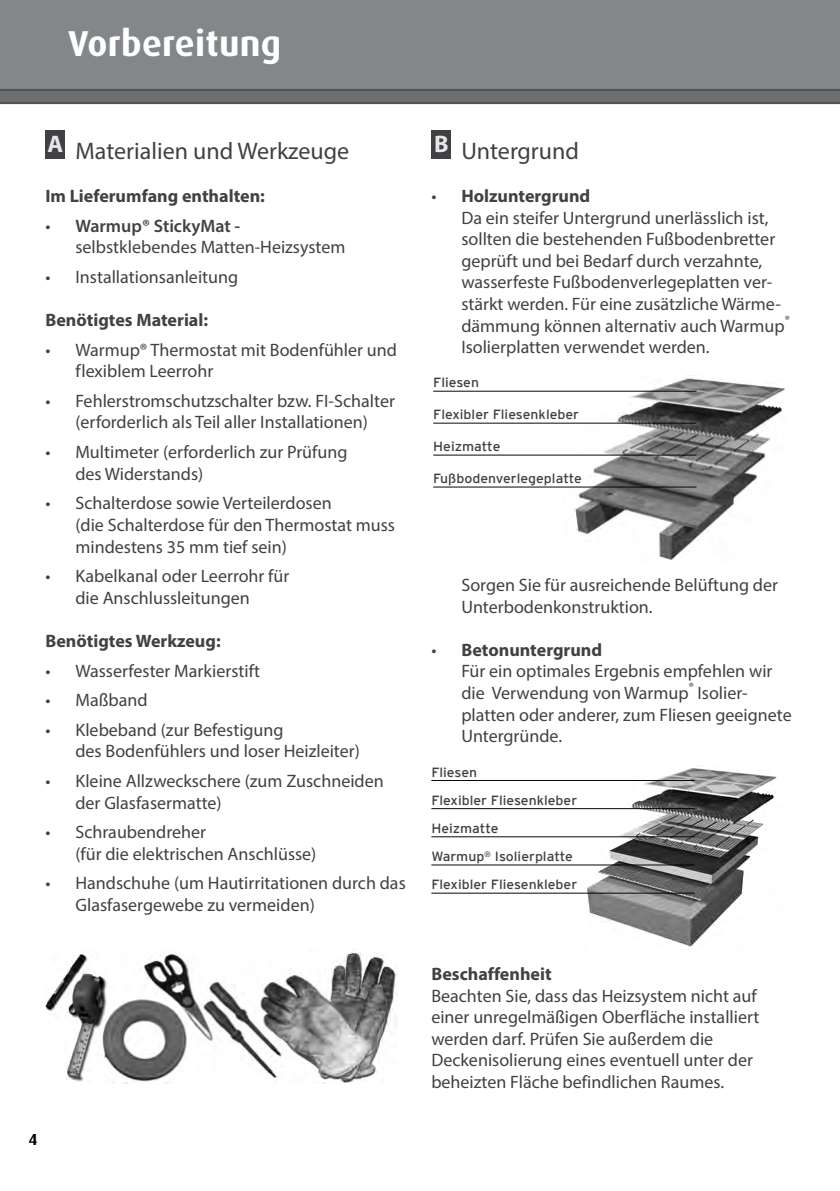
<style>
.page{position:relative;width:840px;height:1191px;background:#fff}
.page>*{position:absolute;margin:0;border:0;box-sizing:border-box;transform-origin:0 0}
.t1{font:700 36px "Dax";letter-spacing:.01em;color:#fff}
.t2{font:24px "Myriad Pro";color:#414042}
.t3{font:18px/21.6px "Myriad Pro";color:#414042}
.t4{font:700 18px "Myriad Pro";color:#414042}
.t5{font:700 16px "Dax";color:#000}
.t6{font:13.4px/28.2px "Interstate";color:#414042;scale:1.05 1}
.s1{font-weight:600}
.s2{font-weight:700}
</style>
<div class="page">
<div style="left:45px;top:130px;width:20px;height:29px;background:#414042"></div>
<div style="left:431px;top:130px;width:20px;height:29px;background:#414042"></div>
<svg style="left:0;top:91px;width:839px;height:13px;background:#69696c"></svg>
<div style="left:0;top:0;width:839px;height:91px;background:#848789"></div>
<img style="left:45px;top:949px;width:352px;height:134px">
<img style="left:562px;top:378px;width:222px;height:182px">
<hr style="left:433px;top:391px;width:263px;height:1px;background:#000">
<hr style="left:433px;top:422px;width:263px;height:1px;background:#000">
<hr style="left:433px;top:454px;width:263px;height:1px;background:#000">
<hr style="left:433px;top:486px;width:263px;height:1px;background:#000">
<img style="left:577px;top:765px;width:201px;height:182px">
<hr style="left:431px;top:780px;width:263px;height:1px;background:#000">
<hr style="left:431px;top:808px;width:263px;height:1px;background:#000">
<hr style="left:431px;top:836px;width:263px;height:1px;background:#000">
<hr style="left:431px;top:864px;width:263px;height:1px;background:#000">
<hr style="left:431px;top:892px;width:263px;height:1px;background:#000">
<h1 class="t1" style="left:68px;top:23px;width:215px">Vorbereitung</h1>
<h2 class="t2" style="left:47px;top:136px;width:303px"><sup>A</sup> Materialien und Werkzeuge</h2>
<p class="t4" style="left:45px;top:184px;width:221px">Im Lieferumfang enthalten:</p>
<p class="t3" style="left:75px;top:214px;width:271px;text-indent:-30px">• <span class="s1">Warmup® StickyMat - </span>selbstklebendes Matten-Heizsystem</p>
<p class="t3" style="left:45px;top:266px;width:194px">• Installationsanleitung</p>
<p class="t4" style="left:45px;top:308px;width:164px">Benötigtes Material:</p>
<p class="t3" style="left:75px;top:338px;width:323px;text-indent:-30px">• Warmup® Thermostat mit Bodenfühler und flexiblem Leerrohr</p>
<p class="t3" style="left:45px;top:390px;width:351px;text-align:center">• Fehlerstromschutzschalter bzw. FI-Schalter (erforderlich als Teil aller Installationen)</p>
<p class="t3" style="left:75px;top:441px;width:273px;text-indent:-30px">• Multimeter (erforderlich zur Prüfung des Widerstands)</p>
<p class="t3" style="left:75px;top:492px;width:321px;text-indent:-30px">• Schalterdose sowie Verteilerdosen<br>(die Schalterdose für den Thermostat muss mindestens 35 mm tief sein)</p>
<p class="t3" style="left:45px;top:565px;width:245px;text-align:center">• Kabelkanal oder Leerrohr für die Anschlussleitungen</p>
<p class="t4" style="left:45px;top:629px;width:177px">Benötigtes Werkzeug:</p>
<p class="t3" style="left:45px;top:659px;width:216px">• Wasserfester Markierstift</p>
<p class="t3" style="left:45px;top:689px;width:104px">• Maßband</p>
<p class="t3" style="left:75px;top:718px;width:286px;text-indent:-30px">• Klebeband (zur Befestigung<br>des Bodenfühlers und loser Heizleiter)</p>
<p class="t3" style="left:75px;top:770px;width:310px;text-indent:-30px">• Kleine Allzweckschere (zum Zuschneiden der Glasfasermatte)</p>
<p class="t3" style="left:75px;top:821px;width:242px;text-indent:-30px">• Schraubendreher<br>(für die elektrischen Anschlüsse)</p>
<p class="t3" style="left:75px;top:872px;width:331px;text-indent:-30px">• Handschuhe (um Hautirritationen durch das<br>Glasfasergewebe zu vermeiden)</p>
<p class="t5" style="left:28px;top:1130px;width:11px">4</p>
<h2 class="t2" style="left:434px;top:136px;width:146px"><sup>B</sup> Untergrund</h2>
<p class="t3" style="left:461px;top:185px;width:330px;text-indent:-30px">• <span class="s2">Holzuntergrund<br></span>Da ein steifer Untergrund unerlässlich ist, sollten die bestehenden Fußbodenbretter geprüft und bei Bedarf durch verzahnte, wasserfeste Fußbodenverlegeplatten ver&shy;stärkt werden. Für eine zusätzliche Wärme&shy;dämmung können alternativ auch Warmup<sup>® </sup>Isolierplatten verwendet werden.</p>
<p class="t6" style="left:433px;top:368px;width:45px">Fliesen</p>
<p class="t6" style="left:433px;top:400px;width:140px">Flexibler Fliesenkleber</p>
<p class="t6" style="left:433px;top:432px;width:65px">Heizmatte</p>
<p class="t6" style="left:433px;top:464px;width:143px">Fußbodenverlegeplatte</p>
<p class="t3" style="left:461px;top:574px;width:318px">Sorgen Sie für ausreichende Belüftung der<br>Unterbodenkonstruktion.</p>
<p class="t3" style="left:461px;top:638px;width:331px;text-indent:-30px">• <span class="s2">Betonuntergrund<br></span>Für ein optimales Ergebnis empfehlen wir die Verwendung von Warmup<sup>®</sup> Isolier&shy;platten oder anderer, zum Fliesen geeignete<br>Untergründe.</p>
<p class="t6" style="left:431px;top:757px;width:140px">Fliesen<br>Flexibler Fliesenkleber<br>Heizmatte<br>Warmup<sup>®</sup> Isolierplatte<br>Flexibler Fliesenkleber</p>
<p class="t4" style="left:431px;top:962px;width:122px">Beschaffenheit</p>
<p class="t3" style="left:431px;top:984px;width:329px">Beachten Sie, dass das Heizsystem nicht auf einer unregelmäßigen Oberfläche installiert werden darf. Prüfen Sie außerdem die Deckenisolierung eines eventuell unter der beheizten Fläche befindlichen Raumes.</p>
</div>
